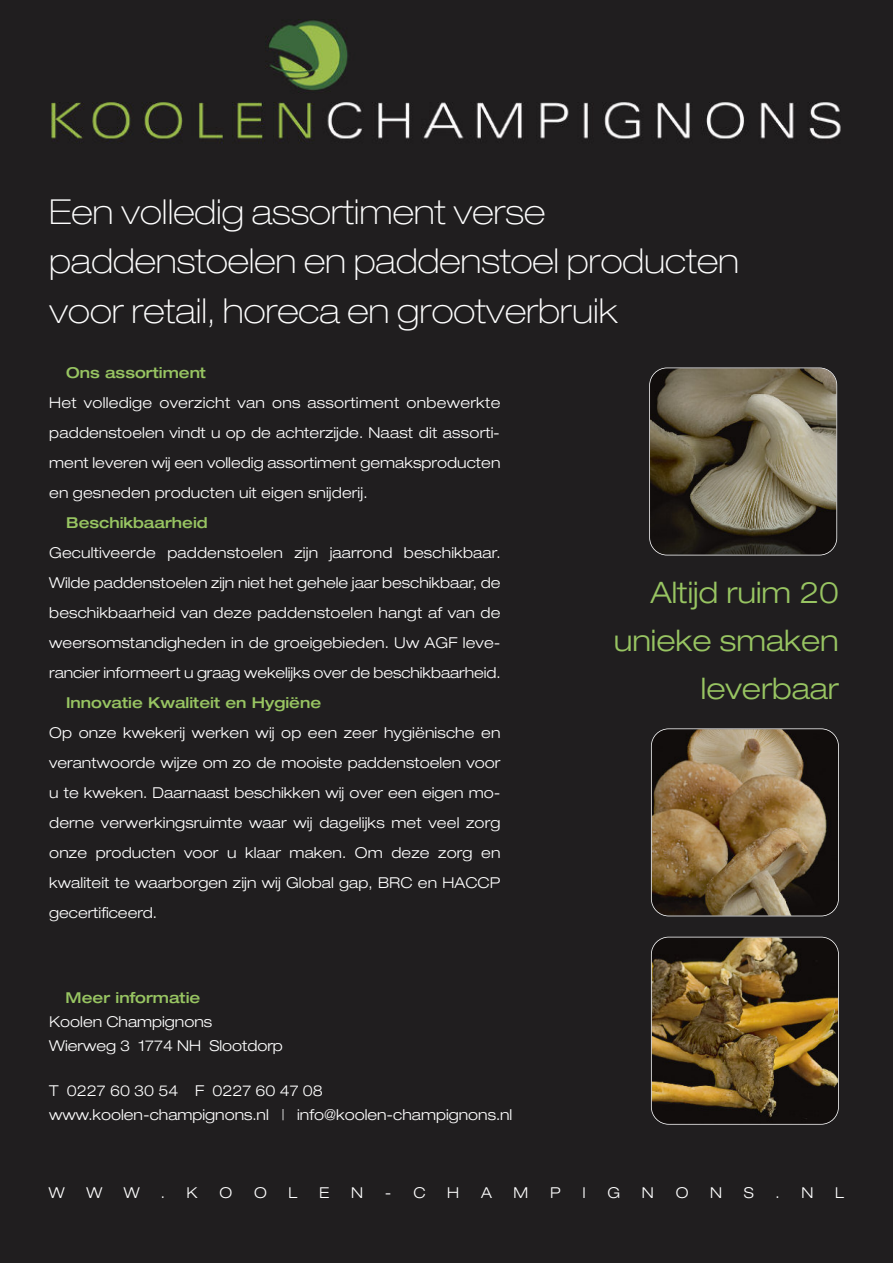
<style>
.page{position:relative;width:893px;height:1263px;background:#201e1f}
.page>*{position:absolute;margin:0;border:0;box-sizing:border-box;transform-origin:0 0}
.t1{font:100 expanded 34.5px/49.5px "Helvetica Neue";color:#fff}
.t2{font:300 expanded 29.55px/48px "Helvetica Neue";color:#98c562;text-align:right}
.t3{font:300 expanded 15px/30px "Helvetica Neue";color:#fff;text-align:justify}
.t4{font:500 expanded 15px "Helvetica Neue";color:#98c562}
</style>
<div class="page">
<img style="left:650px;top:368px;width:186px;height:187px;border-radius:17px">
<div style="left:649px;top:368px;width:188px;height:187px;border:2px solid #fff;border-radius:18px"></div>
<img style="left:652px;top:937px;width:186px;height:187px;border-radius:17px">
<div style="left:651px;top:937px;width:188px;height:188px;border:2px solid #fff;border-radius:18px"></div>
<img style="left:652px;top:729px;width:186px;height:187px;border-radius:17px">
<div style="left:651px;top:728px;width:188px;height:188px;border:2px solid #fff;border-radius:18px"></div>
<img style="left:51px;top:19px;width:790px;height:125px">
<h1 class="t1" style="left:49px;top:190px;width:691px">Een volledig assortiment verse paddenstoelen en paddenstoel producten voor retail, horeca en grootverbruik</h1>
<p class="t4" style="left:66px;top:367px;width:141px">Ons assortiment</p>
<p class="t3" style="left:49px;top:389px;width:453px">Het volledige overzicht van ons assortiment onbewerkte paddenstoelen vindt u op de achterzijde. Naast dit assorti&shy;ment leveren wij een volledig assortiment gemaksproducten en gesneden producten uit eigen snijderij.</p>
<p class="t4" style="left:66px;top:517px;width:143px">Beschikbaarheid</p>
<p class="t3" style="left:49px;top:539px;width:453px">Gecultiveerde paddenstoelen zijn jaarrond beschikbaar.<br>Wilde paddenstoelen zijn niet het gehele jaar beschikbaar, de beschikbaarheid van deze paddenstoelen hangt af van de weersomstandigheden in de groeigebieden. Uw AGF leve&shy;rancier informeert u graag wekelijks over de beschikbaarheid.</p>
<p class="t4" style="left:66px;top:697px;width:257px">Innovatie Kwaliteit en Hygiëne</p>
<p class="t3" style="left:49px;top:719px;width:453px">Op onze kwekerij werken wij op een zeer hygiënische en verantwoorde wijze om zo de mooiste paddenstoelen voor u te kweken. Daarnaast beschikken wij over een eigen mo&shy;derne verwerkingsruimte waar wij dagelijks met veel zorg onze producten voor u klaar maken. Om deze zorg en kwaliteit te waarborgen zijn wij Global gap, BRC en HACCP gecertificeerd.</p>
<h2 class="t2" style="left:614px;top:571px;width:227px">Altijd ruim 20 unieke smaken leverbaar</h2>
<p class="t4" style="left:66px;top:992px;width:136px">Meer informatie</p>
<p class="t3" style="left:49px;top:1011px;width:235px;line-height:24px">Koolen Champignons<br>Wierweg 3 1774 NH Slootdorp</p>
<p class="t3" style="left:49px;top:1080px;width:465px;line-height:24px">T 0227 60 30 54 F 0227 60 47 08 www.koolen-champignons.nl | info@koolen-champignons.nl</p>
<p class="t3" style="left:49px;top:1179px;width:17px">W</p>
<p class="t3" style="left:86px;top:1179px;width:17px">W</p>
<p class="t3" style="left:124px;top:1179px;width:17px">W</p>
<p class="t3" style="left:161px;top:1179px;width:6px">.</p>
<p class="t3" style="left:187px;top:1179px;width:13px">K</p>
<p class="t3" style="left:219px;top:1179px;width:14px">O</p>
<p class="t3" style="left:254px;top:1179px;width:14px">O</p>
<p class="t3" style="left:289px;top:1179px;width:10px">L</p>
<p class="t3" style="left:319px;top:1179px;width:12px">E</p>
<p class="t3" style="left:351px;top:1179px;width:13px">N</p>
<p class="t3" style="left:385px;top:1179px;width:42px">- C</p>
<p class="t3" style="left:447px;top:1179px;width:13px">H</p>
<p class="t3" style="left:481px;top:1179px;width:12px">A</p>
<p class="t3" style="left:514px;top:1179px;width:16px">M</p>
<p class="t3" style="left:550px;top:1179px;width:12px">P</p>
<p class="t3" style="left:582px;top:1179px;width:5px">I</p>
<p class="t3" style="left:607px;top:1179px;width:14px">G</p>
<p class="t3" style="left:642px;top:1179px;width:13px">N</p>
<p class="t3" style="left:676px;top:1179px;width:14px">O</p>
<p class="t3" style="left:710px;top:1179px;width:13px">N</p>
<p class="t3" style="left:744px;top:1179px;width:12px">S</p>
<p class="t3" style="left:776px;top:1179px;width:6px">.</p>
<p class="t3" style="left:801px;top:1179px;width:13px">N</p>
<p class="t3" style="left:835px;top:1179px;width:10px">L</p>
</div>
